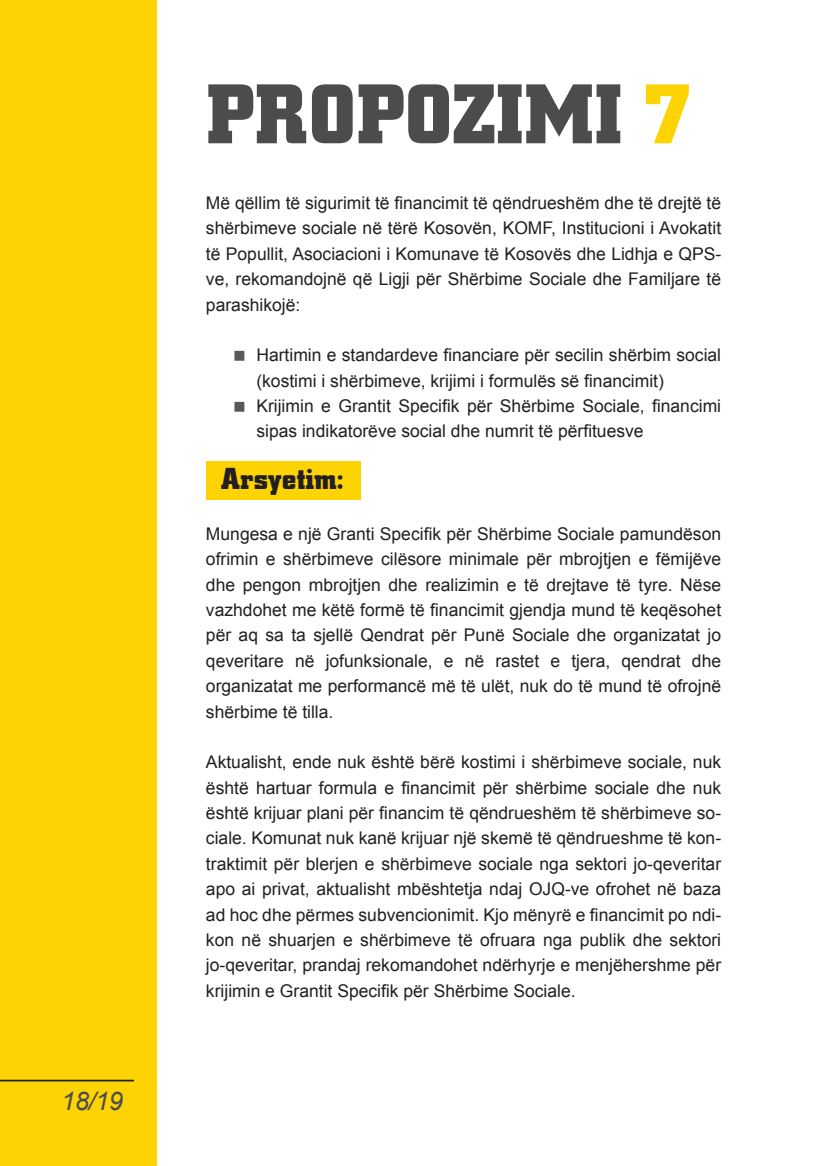
<style>
.page{position:relative;width:819px;height:1166px;background:#fff}
.page>*{position:absolute;margin:0;border:0;box-sizing:border-box;transform-origin:0 0}
.t1{font:700 88.38px "City D";color:#4b4c4d}
.t2{font:700 31.5px "City D";color:#231f20}
.t3{font:italic 25.55px "Arial";color:#4b4c4d}
.t4{font:17.5px/25.4px "Arial";color:#231f20;text-align:justify}
.s1{color:#fed304}
</style>
<div class="page">
<div style="left:0;top:0;width:156px;height:1166px;background:#fed304"></div>
<hr style="left:0;top:1079px;width:134px;height:2px;background:#231f20">
<div style="left:206px;top:461px;width:155px;height:39px;background:#fed304"></div>
<h3 class="t3" style="left:61px;top:1085px;width:63px">18/19</h3>
<h1 class="t1" style="left:206px;top:65px;width:485px">PROPOZIMI <span class="s1">7</span></h1>
<p class="t4" style="left:206px;top:190px;width:516px">Më qëllim të sigurimit të financimit të qëndrueshëm dhe të drejtë të shërbimeve sociale në tërë Kosovën, KOMF, Institucioni i Avokatit të Popullit, Asociacioni i Komunave të Kosovës dhe Lidhja e QPS&shy;ve, rekomandojnë që Ligji për Shërbime Sociale dhe Familjare të parashikojë:</p>
<p class="t4" style="left:256px;top:343px;width:466px;text-align:left">Hartimin e standardeve financiare për secilin shërbim social (kostimi i shërbimeve, krijimi i formulës së financimit)<br>Krijimin e Grantit Specifik për Shërbime Sociale, financimi sipas indikatorëve social dhe numrit të përfituesve</p>
<h2 class="t2" style="left:221px;top:461px;width:125px">Arsyetim:</h2>
<p class="t4" style="left:206px;top:521px;width:516px">Mungesa e një Granti Specifik për Shërbime Sociale pamundëson ofrimin e shërbimeve cilësore minimale për mbrojtjen e fëmijëve dhe pengon mbrojtjen dhe realizimin e të drejtave të tyre. Nëse vazhdohet me këtë formë të financimit gjendja mund të keqësohet për aq sa ta sjellë Qendrat për Punë Sociale dhe organizatat jo qeveritare në jofunksionale, e në rastet e tjera, qendrat dhe organizatat me performancë më të ulët, nuk do të mund të ofrojnë shërbime të tilla.</p>
<p class="t4" style="left:206px;top:750px;width:516px">Aktualisht, ende nuk është bërë kostimi i shërbimeve sociale, nuk është hartuar formula e financimit për shërbime sociale dhe nuk është krijuar plani për financim të qëndrueshëm të shërbimeve so&shy;ciale. Komunat nuk kanë krijuar një skemë të qëndrueshme të kon&shy;traktimit për blerjen e shërbimeve sociale nga sektori jo-qeveritar apo ai privat, aktualisht mbështetja ndaj OJQ-ve ofrohet në baza ad hoc dhe përmes subvencionimit. Kjo mënyrë e financimit po ndi&shy;kon në shuarjen e shërbimeve të ofruara nga publik dhe sektori jo-qeveritar, prandaj rekomandohet ndërhyrje e menjëhershme për krijimin e Grantit Specifik për Shërbime Sociale.</p>
</div>
